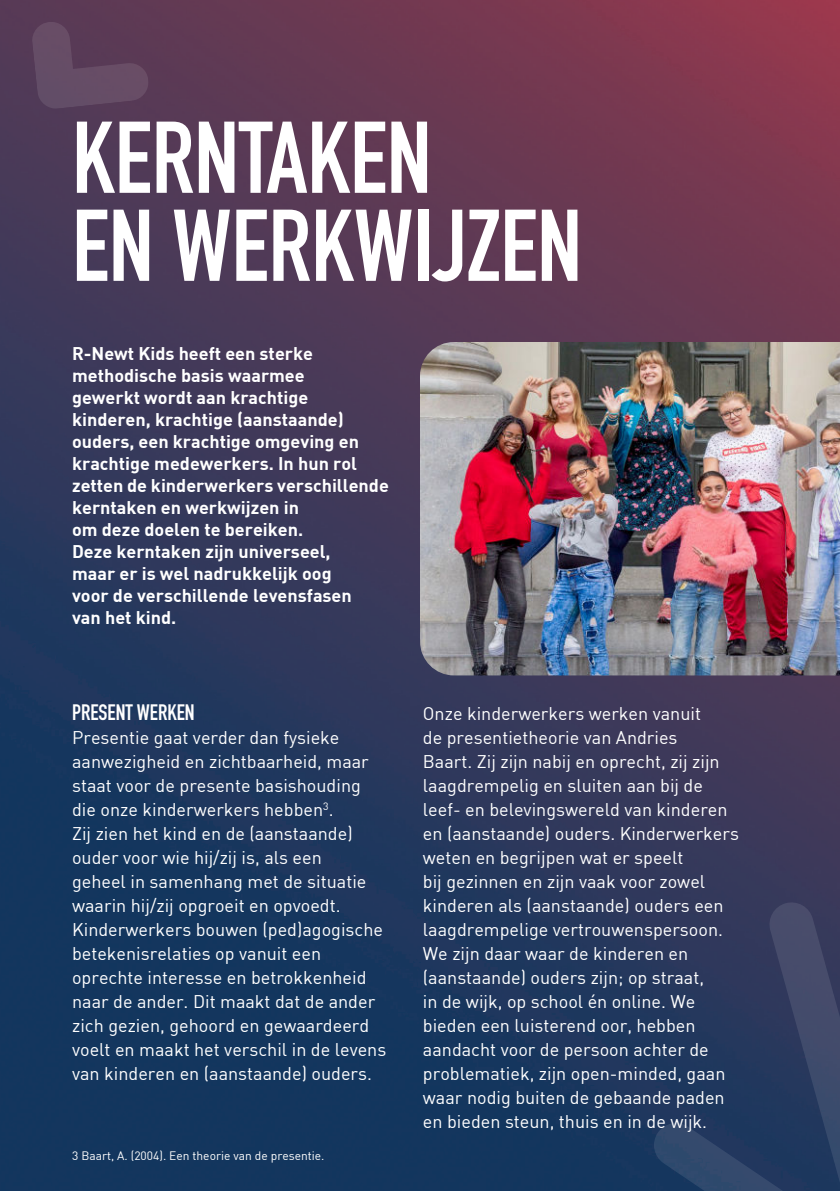
<style>
.page{position:relative;width:840px;height:1191px;background:#fff}
.page>*{position:absolute;margin:0;border:0;box-sizing:border-box;transform-origin:0 0}
.t1{font:700 100px/88px "DIN Condensed";color:#fff}
.t2{font:700 22px "DIN Condensed";color:#fff}
.t3{font:18px/24px "Dinreg";color:#fff}
.t4{font:18px/22px "Dinbol";color:#fff}
.t5{font:12px "Dinreg";color:#fff}
</style>
<div class="page">
<img style="left:0;top:0;width:839px;height:1191px">
<svg style="left:650px;top:900px;width:189px;height:291px;background:#2b3c60"></svg>
<svg style="left:31px;top:21px;width:118px;height:89px;background:#5f445e"></svg>
<img style="left:420px;top:342px;width:419px;height:333px">
<h1 class="t1" style="left:72px;top:110px;width:511px">KERNTAKEN<br>EN WERKWIJZEN</h1>
<p class="t4" style="left:72px;top:344px;width:318px">R-Newt Kids heeft een sterke methodische basis waarmee<br>gewerkt wordt aan krachtige kinderen, krachtige (aanstaande) ouders, een krachtige omgeving en krachtige medewerkers. In hun rol zetten de kinderwerkers verschillende kerntaken en werkwijzen in<br>om deze doelen te bereiken.<br>Deze kerntaken zijn universeel,<br>maar er is wel nadrukkelijk oog<br>voor de verschillende levensfasen<br>van het kind.</p>
<p class="t2" style="left:72px;top:701px;width:124px">PRESENT WERKEN</p>
<p class="t3" style="left:72px;top:727px;width:315px">Presentie gaat verder dan fysieke aanwezigheid en zichtbaarheid, maar staat voor de presente basishouding die onze kinderwerkers hebben<sup>3</sup>.<br>Zij zien het kind en de (aanstaande) ouder voor wie hij/zij is, als een<br>geheel in samenhang met de situatie waarin hij/zij opgroeit en opvoedt.<br>Kinderwerkers bouwen (ped)agogische betekenisrelaties op vanuit een oprechte interesse en betrokkenheid naar de ander. Dit maakt dat de ander zich gezien, gehoord en gewaardeerd voelt en maakt het verschil in de levens van kinderen en (aanstaande) ouders.</p>
<p class="t5" style="left:72px;top:1150px;width:254px">3 Baart, A. (2004). Een theorie van de presentie.</p>
<p class="t3" style="left:422px;top:703px;width:317px">Onze kinderwerkers werken vanuit<br>de presentietheorie van Andries<br>Baart. Zij zijn nabij en oprecht, zij zijn laagdrempelig en sluiten aan bij de leef- en belevingswereld van kinderen en (aanstaande) ouders. Kinderwerkers weten en begrijpen wat er speelt<br>bij gezinnen en zijn vaak voor zowel kinderen als (aanstaande) ouders een laagdrempelige vertrouwenspersoon.<br>We zijn daar waar de kinderen en (aanstaande) ouders zijn; op straat,<br>in de wijk, op school én online. We bieden een luisterend oor, hebben aandacht voor de persoon achter de problematiek, zijn open-minded, gaan waar nodig buiten de gebaande paden en bieden steun, thuis en in de wijk.</p>
</div>
